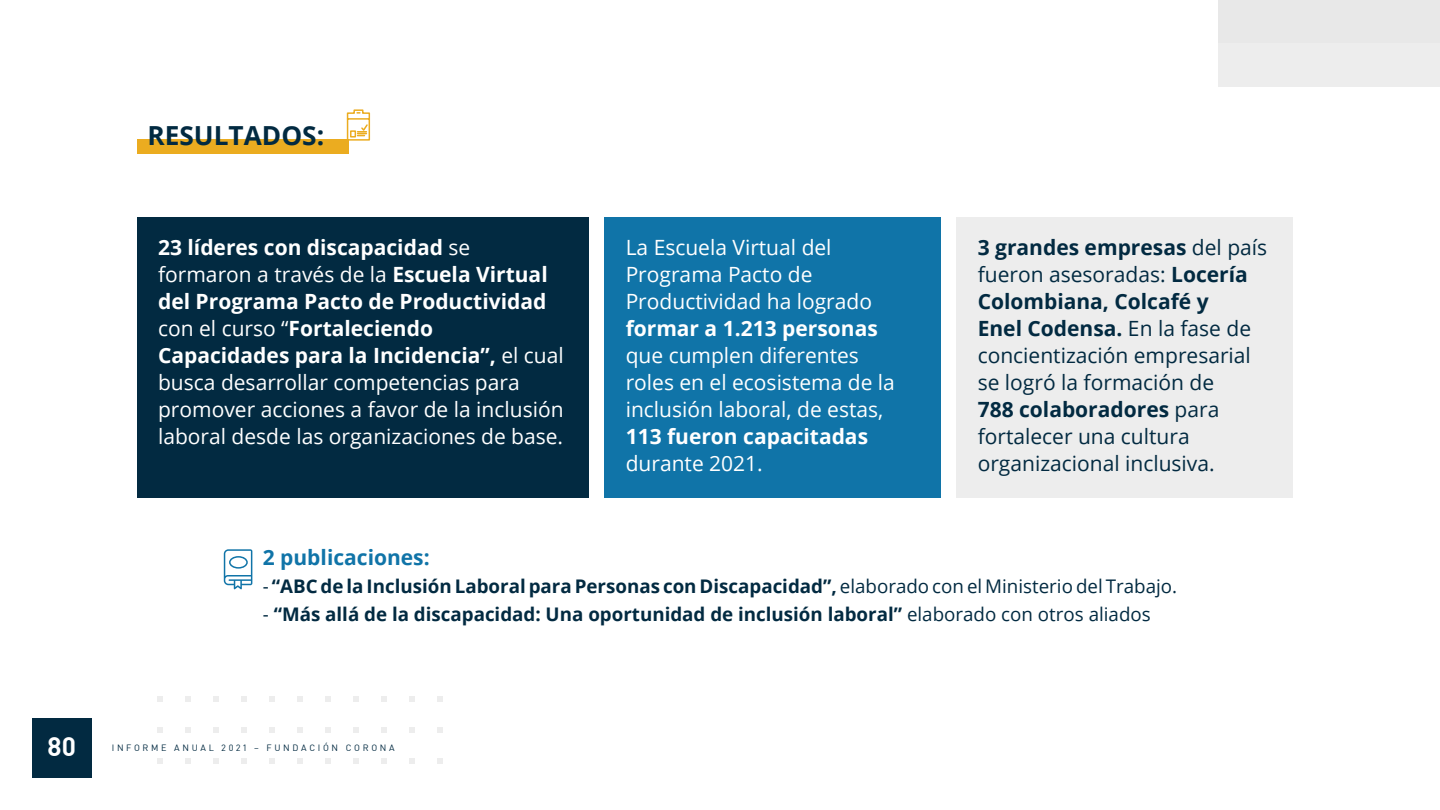
<style>
.page{position:relative;width:1440px;height:810px;background:#fff}
.page>*{position:absolute;margin:0;border:0;box-sizing:border-box;transform-origin:0 0}
.t1{font:700 26.25px "Open Sans";color:#022a41}
.t2{font:700 26.25px "NGCDIN";color:#fff}
.t3{font:21px/27px "Open Sans";color:#fff}
.t4{font:21px/27px "Open Sans";color:#022a41}
.t5{font:700 21px "Open Sans";color:#fff}
.t6{font:700 21px "Open Sans";color:#1074a8}
.t7{font:700 18.75px "Open Sans";color:#022a41}
.t8{font:9px "NGCDIN";letter-spacing:.3em;color:#022a41}
.s1{font-weight:700}
.s2{font-weight:400}
</style>
<div class="page">
<div style="left:32px;top:718px;width:60px;height:60px;background:#022a41"></div>
<div style="left:137px;top:139px;width:211px;height:14px;background:#ebac20"></div>
<svg style="left:346px;top:109px;width:25px;height:32px"></svg>
<div style="left:1219px;top:0;width:221px;height:43px;background:#e8e8e8"></div>
<div style="left:1219px;top:43px;width:221px;height:44px;background:#ededed"></div>
<svg style="left:437px;top:758px;width:5px;height:6px"></svg>
<svg style="left:437px;top:728px;width:5px;height:5px"></svg>
<svg style="left:437px;top:697px;width:5px;height:5px"></svg>
<svg style="left:409px;top:758px;width:5px;height:6px"></svg>
<svg style="left:409px;top:728px;width:5px;height:5px"></svg>
<svg style="left:409px;top:697px;width:5px;height:5px"></svg>
<svg style="left:381px;top:758px;width:5px;height:6px"></svg>
<svg style="left:381px;top:728px;width:5px;height:5px"></svg>
<svg style="left:381px;top:697px;width:5px;height:5px"></svg>
<svg style="left:353px;top:758px;width:5px;height:6px"></svg>
<svg style="left:353px;top:728px;width:5px;height:5px"></svg>
<svg style="left:353px;top:697px;width:5px;height:5px"></svg>
<svg style="left:325px;top:758px;width:5px;height:6px"></svg>
<svg style="left:325px;top:728px;width:5px;height:5px"></svg>
<svg style="left:325px;top:697px;width:5px;height:5px"></svg>
<svg style="left:297px;top:758px;width:5px;height:6px"></svg>
<svg style="left:297px;top:728px;width:5px;height:5px"></svg>
<svg style="left:297px;top:697px;width:5px;height:5px"></svg>
<svg style="left:269px;top:758px;width:5px;height:6px"></svg>
<svg style="left:269px;top:728px;width:5px;height:5px"></svg>
<svg style="left:269px;top:697px;width:5px;height:5px"></svg>
<svg style="left:241px;top:758px;width:5px;height:6px"></svg>
<svg style="left:241px;top:728px;width:5px;height:5px"></svg>
<svg style="left:241px;top:697px;width:5px;height:5px"></svg>
<svg style="left:213px;top:758px;width:5px;height:6px"></svg>
<svg style="left:213px;top:728px;width:5px;height:5px"></svg>
<svg style="left:213px;top:697px;width:5px;height:5px"></svg>
<svg style="left:185px;top:758px;width:5px;height:6px"></svg>
<svg style="left:185px;top:728px;width:5px;height:5px"></svg>
<svg style="left:185px;top:697px;width:5px;height:5px"></svg>
<svg style="left:157px;top:758px;width:5px;height:6px"></svg>
<svg style="left:157px;top:728px;width:5px;height:5px"></svg>
<svg style="left:157px;top:697px;width:5px;height:5px"></svg>
<div style="left:956px;top:217px;width:337px;height:281px;background:#ededed"></div>
<div style="left:137px;top:217px;width:451px;height:281px;background:#022a41"></div>
<div style="left:604px;top:217px;width:337px;height:281px;background:#1074a8"></div>
<svg style="left:224px;top:549px;width:28px;height:40px"></svg>
<p class="t1" style="left:147px;top:117px;width:178px">RESULTADOS:</p>
<p class="t3" style="left:158px;top:233px;width:407px"><span class="s1">23 líderes con discapacidad</span> se formaron a través de la <span class="s1">Escuela Virtual del Programa Pacto de Productividad </span>con el curso “<span class="s1">Fortaleciendo Capacidades para la Incidencia”,</span> el cual busca desarrollar competencias para promover acciones a favor de la inclusión laboral desde las organizaciones de base.</p>
<p class="t3" style="left:626px;top:233px;width:248px">La Escuela Virtual del<br>Programa Pacto de<br>Productividad ha logrado</p>
<p class="t5" style="left:626px;top:313px;width:254px">formar a 1.213 personas</p>
<p class="t3" style="left:626px;top:341px;width:271px">que cumplen diferentes roles en el ecosistema de la inclusión laboral, de estas,</p>
<p class="t5" style="left:626px;top:421px;width:244px">113 fueron capacitadas</p>
<p class="t3" style="left:626px;top:449px;width:139px">durante 2021.</p>
<p class="t4" style="left:978px;top:233px;width:291px"><span class="s1">3 grandes empresas</span> del país fueron asesoradas: <span class="s1">Locería<br>Colombiana, Colcafé y<br>Enel Codensa.</span> En la fase de concientización empresarial se logró la formación de<br><span class="s1">788 colaboradores</span> para fortalecer una cultura organizacional inclusiva.</p>
<p class="t6" style="left:263px;top:543px;width:168px">2 publicaciones:</p>
<p class="t7" style="left:263px;top:573px;width:916px"><span class="s2">-</span> “ABC de la Inclusión Laboral para Personas con Discapacidad”, <span class="s2">elaborado con el Ministerio del Trabajo.</span></p>
<p class="t7" style="left:263px;top:601px;width:889px"><span class="s2">-</span> “Más allá de la discapacidad: Una oportunidad de inclusión laboral” <span class="s2">elaborado con otros aliados</span></p>
<p class="t2" style="left:47px;top:729px;width:30px">80</p>
<p class="t8" style="left:112px;top:742px;width:284px">INFORME ANUAL 2021 – FUNDACIÓN CORONA</p>
</div>
